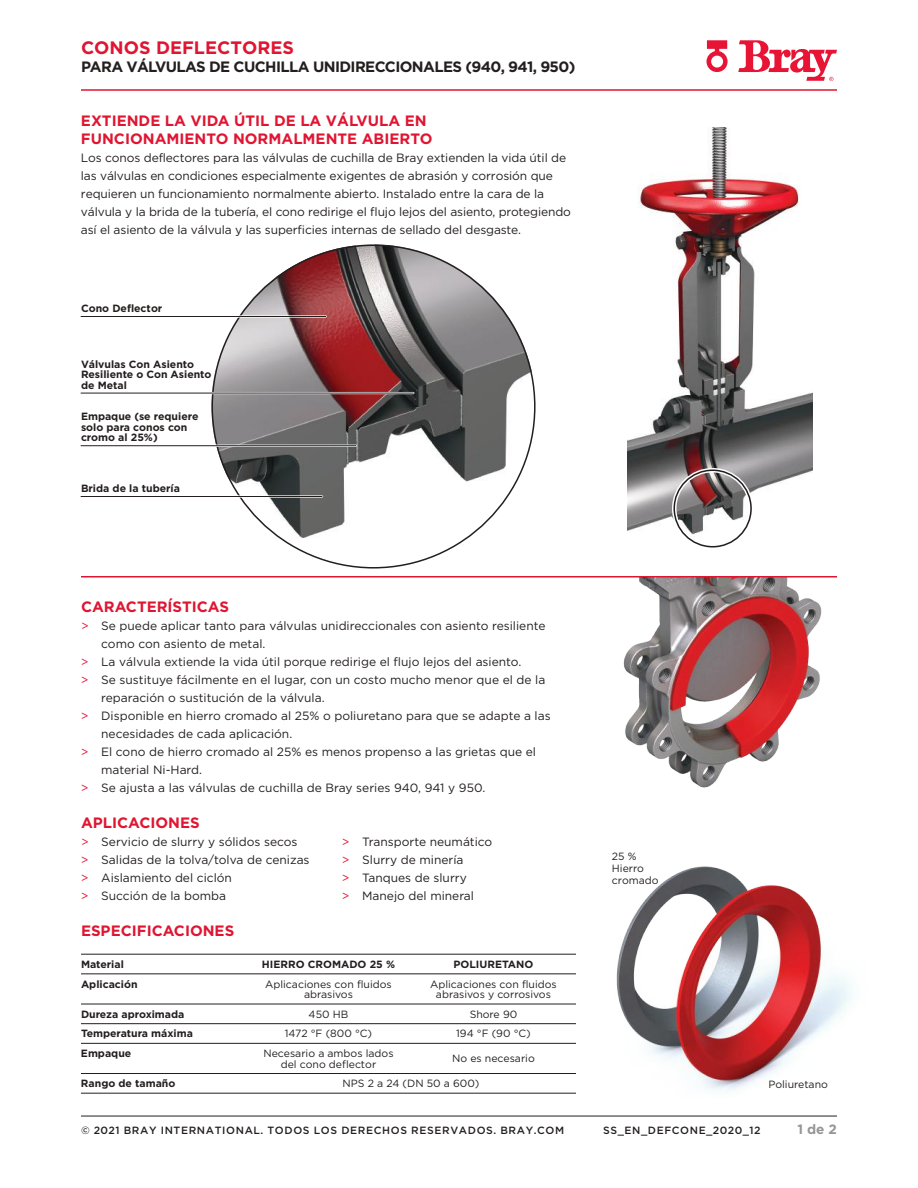
<style>
.page{position:relative;width:918px;height:1188px;background:#fff}
.page>*{position:absolute;margin:0;border:0;box-sizing:border-box;transform-origin:0 0}
.t1{font:700 18px "Gotham Pro";color:#e01532}
.t2{font:700 15px/18px "Gotham Pro";color:#e01532}
.t3{font:700 15px "Gotham Pro";letter-spacing:-.04em;color:#241f1f}
.t4{font:700 13.5px "Gotham Pro";color:#969698}
.t5{font:12px/18px "Gotham Pro";color:#241f1f}
.t6{font:700 10.5px/10.5px "Gotham Pro";color:#241f1f}
.t7{font:10.5px/10.1px "Gotham Pro";color:#241f1f;text-align:center}
.t8{font:500 10.5px "Gotham Pro";letter-spacing:.06em;color:#241f1f}
.s1{color:#e01532}
</style>
<div class="page">
<img style="left:627px;top:127px;width:186px;height:413px">
<img style="left:212px;top:244px;width:324px;height:325px;border-radius:162px">
<img style="left:616px;top:866px;width:236px;height:225px">
<img style="left:623px;top:578px;width:199px;height:210px">
<hr style="left:81px;top:1116px;width:756px;height:1px;background:#241f1f">
<hr style="left:81px;top:954px;width:165px;height:1px;background:#241f1f">
<hr style="left:246px;top:954px;width:165px;height:1px;background:#241f1f">
<hr style="left:411px;top:954px;width:165px;height:1px;background:#241f1f">
<hr style="left:81px;top:974px;width:165px;height:1px;background:#241f1f">
<hr style="left:246px;top:974px;width:165px;height:1px;background:#241f1f">
<hr style="left:411px;top:974px;width:165px;height:1px;background:#241f1f">
<hr style="left:81px;top:1004px;width:165px;height:1px;background:#241f1f">
<hr style="left:246px;top:1004px;width:165px;height:1px;background:#241f1f">
<hr style="left:411px;top:1004px;width:165px;height:1px;background:#241f1f">
<hr style="left:81px;top:1023px;width:165px;height:1px;background:#241f1f">
<hr style="left:246px;top:1023px;width:165px;height:1px;background:#241f1f">
<hr style="left:411px;top:1023px;width:165px;height:1px;background:#241f1f">
<hr style="left:81px;top:1043px;width:165px;height:1px;background:#241f1f">
<hr style="left:246px;top:1043px;width:165px;height:1px;background:#241f1f">
<hr style="left:411px;top:1043px;width:165px;height:1px;background:#241f1f">
<hr style="left:81px;top:1073px;width:165px;height:1px;background:#241f1f">
<hr style="left:246px;top:1073px;width:165px;height:1px;background:#241f1f">
<hr style="left:411px;top:1073px;width:165px;height:1px;background:#241f1f">
<hr style="left:81px;top:1093px;width:165px;height:1px;background:#241f1f">
<hr style="left:246px;top:1093px;width:165px;height:1px;background:#241f1f">
<hr style="left:411px;top:1093px;width:165px;height:1px;background:#241f1f">
<hr style="left:81px;top:89px;width:756px;height:2px;background:#e01532">
<div style="left:672px;top:468px;width:81px;height:81px;border:4px solid #fff;border-radius:50%"></div>
<div style="left:673px;top:469px;width:79px;height:79px;border:2px solid #241f1f;border-radius:50%"></div>
<hr style="left:81px;top:576px;width:756px;height:2px;background:#e01532">
<hr style="left:81px;top:392px;width:332px;height:2px;background:#fff">
<hr style="left:81px;top:393px;width:332px;height:1px;background:#241f1f">
<hr style="left:81px;top:315px;width:245px;height:3px;background:#fff">
<hr style="left:81px;top:316px;width:245px;height:1px;background:#241f1f">
<hr style="left:81px;top:495px;width:241px;height:3px;background:#fff">
<hr style="left:81px;top:496px;width:241px;height:1px;background:#241f1f">
<hr style="left:81px;top:445px;width:275px;height:2px;background:#fff">
<hr style="left:81px;top:445px;width:275px;height:1px;background:#241f1f">
<svg style="left:738px;top:40px;width:99px;height:41px"></svg>
<svg style="left:707px;top:40px;width:21px;height:32px"></svg>
<h1 class="t1" style="left:81px;top:37px;width:215px">CONOS DEFLECTORES</h1>
<p class="t3" style="left:81px;top:58px;width:496px">PARA VÁLVULAS DE CUCHILLA UNIDIRECCIONALES (940, 941, 950)</p>
<p class="t2" style="left:81px;top:111px;width:353px">EXTIENDE LA VIDA ÚTIL DE LA VÁLVULA EN<br>FUNCIONAMIENTO NORMALMENTE ABIERTO</p>
<p class="t5" style="left:81px;top:149px;width:491px">Los conos deflectores para las válvulas de cuchilla de Bray extienden la vida útil de las válvulas en condiciones especialmente exigentes de abrasión y corrosión que requieren un funcionamiento normalmente abierto. Instalado entre la cara de la válvula y la brida de la tubería, el cono redirige el flujo lejos del asiento, protegiendo así el asiento de la válvula y las superficies internas de sellado del desgaste.</p>
<p class="t6" style="left:81px;top:303px;width:83px">Cono Deflector</p>
<p class="t6" style="left:81px;top:358px;width:132px">Válvulas Con Asiento<br>Resiliente o Con Asiento de Metal</p>
<p class="t6" style="left:81px;top:411px;width:119px">Empaque (se requiere solo para conos con cromo al 25%)</p>
<p class="t6" style="left:81px;top:483px;width:101px">Brida de la tubería</p>
<p class="t2" style="left:81px;top:597px;width:150px">CARACTERÍSTICAS</p>
<p class="t5" style="left:81px;top:617px;width:466px"><span class="s1">&gt;</span> Se puede aplicar tanto para válvulas unidireccionales con asiento resiliente</p>
<p class="t5" style="left:101px;top:635px;width:166px">como con asiento de metal.</p>
<p class="t5" style="left:81px;top:653px;width:442px"><span class="s1">&gt;</span> La válvula extiende la vida útil porque redirige el flujo lejos del asiento.</p>
<p class="t5" style="left:81px;top:671px;width:466px"><span class="s1">&gt;</span> Se sustituye fácilmente en el lugar, con un costo mucho menor que el de la</p>
<p class="t5" style="left:101px;top:689px;width:225px">reparación o sustitución de la válvula.</p>
<p class="t5" style="left:81px;top:707px;width:471px"><span class="s1">&gt;</span> Disponible en hierro cromado al 25% o poliuretano para que se adapte a las</p>
<p class="t5" style="left:101px;top:725px;width:193px">necesidades de cada aplicación.</p>
<p class="t5" style="left:81px;top:743px;width:457px"><span class="s1">&gt;</span> El cono de hierro cromado al 25% es menos propenso a las grietas que el</p>
<p class="t5" style="left:101px;top:761px;width:102px">material Ni-Hard.</p>
<p class="t5" style="left:81px;top:779px;width:406px"><span class="s1">&gt;</span> Se ajusta a las válvulas de cuchilla de Bray series 940, 941 y 950.</p>
<p class="t2" style="left:81px;top:813px;width:120px">APLICACIONES</p>
<p class="t5" style="left:81px;top:833px;width:230px"><span class="s1">&gt;</span> Servicio de slurry y sólidos secos<br><span class="s1">&gt;</span> Salidas de la tolva/tolva de cenizas <span class="s1">&gt;</span> Aislamiento del ciclón<br><span class="s1">&gt;</span> Succión de la bomba</p>
<p class="t5" style="left:342px;top:833px;width:152px"><span class="s1">&gt;</span> Transporte neumático <span class="s1">&gt;</span> Slurry de minería<br><span class="s1">&gt;</span> Tanques de slurry<br><span class="s1">&gt;</span> Manejo del mineral</p>
<p class="t2" style="left:81px;top:921px;width:155px">ESPECIFICACIONES</p>
<p class="t6" style="left:81px;top:959px;width:44px">Material</p>
<p class="t6" style="left:262px;top:959px;width:135px">HIERRO CROMADO 25 %</p>
<p class="t6" style="left:454px;top:959px;width:81px">POLIURETANO</p>
<p class="t6" style="left:81px;top:978px;width:58px">Aplicación</p>
<p class="t7" style="left:265px;top:979px;width:128px">Aplicaciones con fluidos abrasivos</p>
<p class="t7" style="left:430px;top:979px;width:128px">Aplicaciones con fluidos abrasivos y corrosivos</p>
<p class="t6" style="left:81px;top:1008px;width:105px">Dureza aproximada</p>
<p class="t7" style="left:309px;top:1009px;width:41px">450 HB</p>
<p class="t7" style="left:470px;top:1009px;width:49px">Shore 90</p>
<p class="t6" style="left:81px;top:1028px;width:114px">Temperatura máxima</p>
<p class="t7" style="left:285px;top:1029px;width:89px">1472 °F (800 °C)</p>
<p class="t7" style="left:456px;top:1029px;width:76px">194 °F (90 °C)</p>
<p class="t6" style="left:81px;top:1048px;width:52px">Empaque</p>
<p class="t7" style="left:263px;top:1048px;width:132px;line-height:10.9px">Necesario a ambos lados del cono deflector</p>
<p class="t7" style="left:452px;top:1054px;width:84px">No es necesario</p>
<p class="t6" style="left:81px;top:1078px;width:96px">Rango de tamaño</p>
<p class="t7" style="left:343px;top:1078px;width:138px">NPS 2 a 24 (DN 50 a 600)</p>
<p class="t7" style="left:612px;top:850px;width:48px;line-height:12px;text-align:left">25 %<br>Hierro cromado</p>
<p class="t7" style="left:768px;top:1079px;width:61px">Poliuretano</p>
<p class="t8" style="left:81px;top:1124px;width:485px">© 2021 BRAY INTERNATIONAL. TODOS LOS DERECHOS RESERVADOS. BRAY.COM</p>
<p class="t8" style="left:603px;top:1124px;width:159px">SS_EN_DEFCONE_2020_12</p>
<p class="t4" style="left:797px;top:1121px;width:41px">1 de 2</p>
</div>
